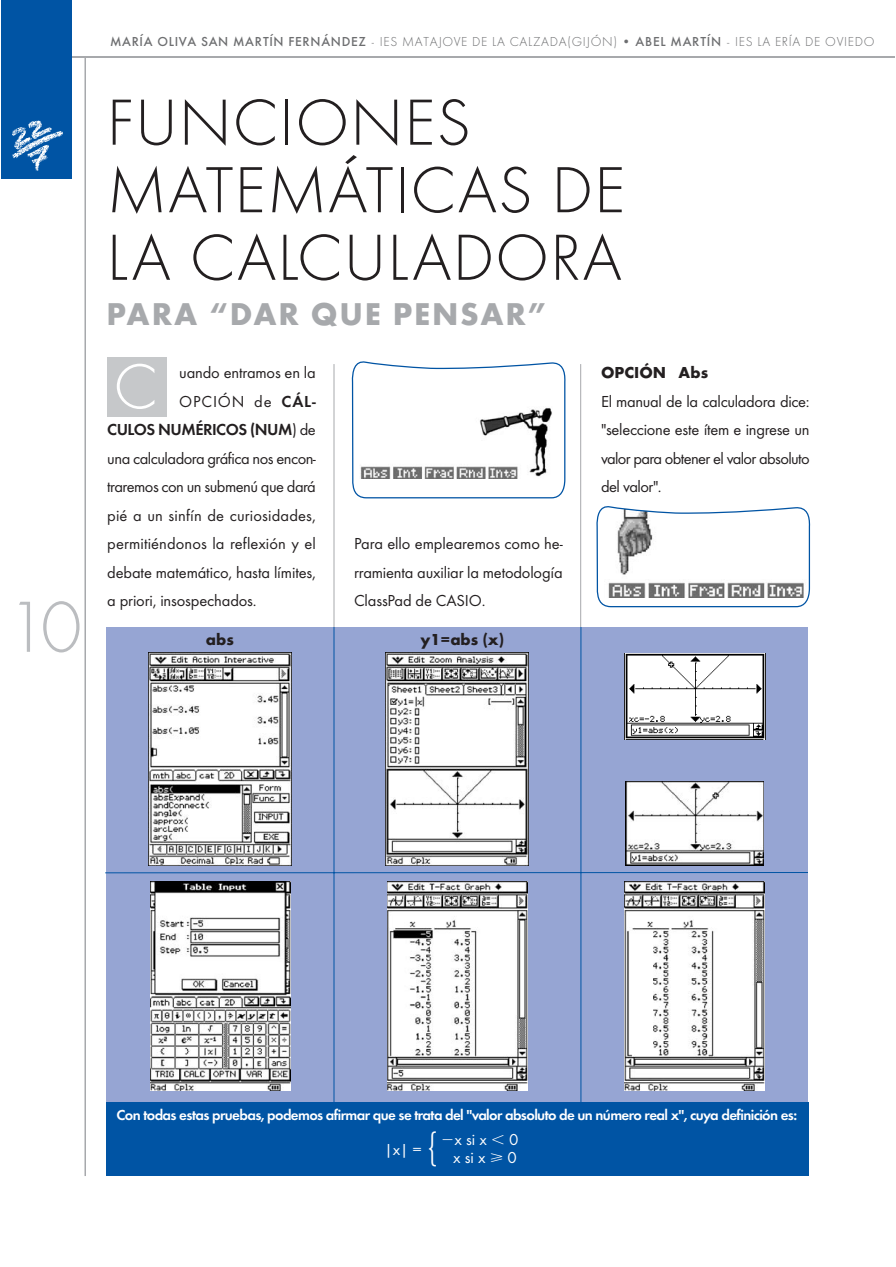
<style>
.page{position:relative;width:896px;height:1267px;background:#fff}
.page>*{position:absolute;margin:0;border:0;box-sizing:border-box;transform-origin:0 0}
.t1{font:300 75px "Futura T";color:#bbbdc0}
.t2{font:300 67.5px/67.5px "Futura T";letter-spacing:.015em;color:#231f20}
.t3{font:300 66px "Futura T";color:#fff}
.t4{font:300 39px "Futura T";color:#fff}
.t5{font:700 32.7px "Futura T";letter-spacing:.055em;color:#a7a9ac}
.t6{font:16.5px/28.5px "Futura T";letter-spacing:-.01em;color:#231f20;text-align:justify}
.t7{font:16.5px "Futura T";letter-spacing:-.03em;color:#231f20}
.t8{font:16.5px "Futura T";letter-spacing:.01em;color:#231f20}
.t9{font:600 16.5px "Futura T";letter-spacing:-.03em;color:#231f20}
.t10{font:700 16.5px "Futura T";color:#231f20}
.t11{font:16.5px "Futura T";color:#fff}
.t12{font:16.5px "Futura T";letter-spacing:.05em;color:#231f20}
.t13{font:600 15px "Futura T";letter-spacing:-.04em;color:#fff}
.t14{font:300 13.5px "Futura T";letter-spacing:.05em;color:#6d6e70}
.s1{font-weight:500}
.s2{font-weight:600}
.s3{font-weight:400}
.s4{font-family:"Universal Greekwith Math Pi"}
</style>
<div class="page">
<hr style="left:1px;top:56px;width:893px;height:2px;background:#a7a9ac">
<div style="left:107px;top:357px;width:59px;height:59px;background:#c6c8ca"></div>
<hr style="left:84px;top:57px;width:2px;height:1118px;background:#a7a9ac">
<div style="left:1px;top:0;width:70px;height:179px;background:#0054a4"></div>
<img style="left:12px;top:120px;width:51px;height:51px">
<hr style="left:333px;top:364px;width:1px;height:281px;background:#a7a9ac">
<hr style="left:580px;top:364px;width:1px;height:305px;background:#a7a9ac">
<div style="left:106px;top:627px;width:701px;height:500px;background:#96a5d3"></div>
<hr style="left:333px;top:627px;width:1px;height:500px;background:#0054a4">
<hr style="left:580px;top:627px;width:1px;height:500px;background:#0054a4">
<hr style="left:106px;top:872px;width:701px;height:1px;background:#0054a4">
<svg style="left:596px;top:506px;width:214px;height:102px"></svg>
<img style="left:149px;top:652px;width:142px;height:213px">
<img style="left:386px;top:652px;width:142px;height:213px">
<img style="left:624px;top:653px;width:140px;height:86px">
<img style="left:150px;top:881px;width:140px;height:209px">
<img style="left:387px;top:881px;width:140px;height:209px">
<img style="left:624px;top:881px;width:140px;height:209px">
<img style="left:625px;top:781px;width:138px;height:84px">
<svg style="left:352px;top:361px;width:214px;height:138px"></svg>
<div style="left:106px;top:1102px;width:702px;height:73px;background:#0054a4"></div>
<h1 class="t1" style="left:6px;top:597px;width:77px">10</h1>
<p class="t14" style="left:110px;top:36px;width:765px"><span class="s1">MARÍA OLIVA SAN MARTÍN FERNÁNDEZ</span> - IES MATAJOVE DE LA CALZADA(GIJÓN) • <span class="s1">ABEL MARTÍN</span> - IES LA ERÍA DE OVIEDO</p>
<h2 class="t2" style="left:107px;top:94px;width:520px">FUNCIONES<br>MATEMÁTICAS DE<br>LA CALCULADORA</h2>
<h3 class="t5" style="left:106px;top:301px;width:441px">PARA “DAR QUE PENSAR”</h3>
<p class="t6" style="left:179px;top:360px;width:138px">uando entramos en la</p>
<p class="t12" style="left:179px;top:394px;width:138px">OPCIÓN de <span class="s2">CÁL-</span></p>
<p class="t9" style="left:107px;top:422px;width:210px">CULOS NUMÉRICOS (NUM<span class="s3">) de</span></p>
<p class="t7" style="left:107px;top:451px;width:210px">una calculadora gráfica nos encon-</p>
<p class="t7" style="left:107px;top:480px;width:210px">traremos con un submenú que dará</p>
<p class="t8" style="left:107px;top:508px;width:210px">pié a un sinfín de curiosidades,</p>
<p class="t6" style="left:107px;top:531px;width:210px">permitiéndonos la reflexión y el</p>
<p class="t6" style="left:107px;top:559px;width:210px">debate matemático, hasta límites,</p>
<p class="t6" style="left:107px;top:588px;width:151px">a priori, insospechados.</p>
<p class="t10" style="left:600px;top:366px;width:108px">OPCIÓN Abs</p>
<p class="t6" style="left:600px;top:388px;width:210px">El manual de la calculadora dice: "seleccione este ítem e ingrese un valor para obtener el valor absoluto del valor".</p>
<h3 class="t3" style="left:113px;top:360px;width:46px">C</h3>
<p class="t6" style="left:354px;top:531px;width:210px">Para ello emplearemos como he&shy;rramienta auxiliar la metodología ClassPad de CASIO.</p>
<p class="t10" style="left:206px;top:632px;width:29px">abs</p>
<p class="t10" style="left:420px;top:632px;width:85px">y1=abs (x)</p>
<p class="t13" style="left:116px;top:1108px;width:682px">Con todas estas pruebas, podemos afirmar que se trata del "valor absoluto de un número real x", cuya definición es:</p>
<p class="t11" style="left:440px;top:1132px;width:48px"><span class="s4">-</span>x si x</p>
<p class="t11" style="left:509px;top:1132px;width:11px">0</p>
<h3 class="t4" style="left:427px;top:1131px;width:11px">{</h3>
<p class="t11" style="left:384px;top:1142px;width:39px">|x| =</p>
<p class="t11" style="left:453px;top:1150px;width:34px">x si x</p>
<p class="t11" style="left:507px;top:1150px;width:11px">0</p>
</div>
